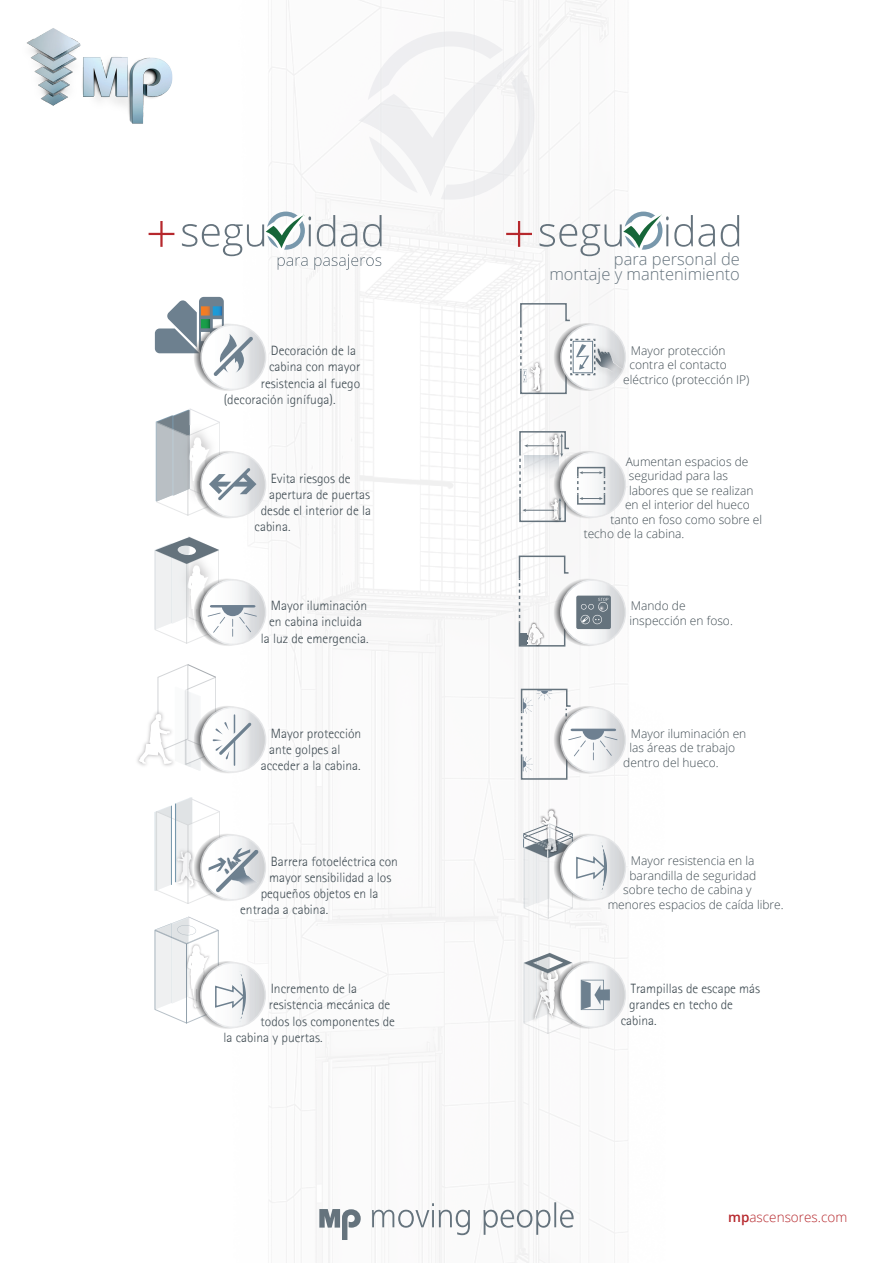
<style>
.page{position:relative;width:893px;height:1263px;background:#fff}
.page>*{position:absolute;margin:0;border:0;box-sizing:border-box;transform-origin:0 0}
.t1{font:300 16.5px/15px "Open Sans";color:#65737d;text-align:right}
.t2{font:300 13.5px "Agfa Rotis Sans Serif";color:#404c53}
.t3{font:300 13.5px "Open Sans";color:#b6282d}
.t4{font:300 12px/14.4px "Open Sans";color:#404c53}
.s1{font-weight:600}
</style>
<div class="page">
<div style="left:520px;top:370px;width:47px;height:24px;border:2px solid #65737d"></div>
<img style="left:526px;top:391px;width:18px;height:4px">
<img style="left:26px;top:28px;width:147px;height:96px">
<svg style="left:149px;top:221px;width:25px;height:26px"></svg>
<svg style="left:182px;top:212px;width:200px;height:58px"></svg>
<svg style="left:539px;top:212px;width:176px;height:44px"></svg>
<svg style="left:721px;top:215px;width:18px;height:32px"></svg>
<svg style="left:506px;top:221px;width:26px;height:26px"></svg>
<svg style="left:155px;top:297px;width:107px;height:94px"></svg>
<svg style="left:156px;top:408px;width:106px;height:111px"></svg>
<svg style="left:155px;top:536px;width:107px;height:110px"></svg>
<img style="left:136px;top:754px;width:3px;height:11px">
<svg style="left:139px;top:664px;width:123px;height:110px"></svg>
<svg style="left:154px;top:797px;width:108px;height:107px"></svg>
<svg style="left:155px;top:916px;width:107px;height:113px"></svg>
<svg style="left:358px;top:31px;width:177px;height:169px"></svg>
<svg style="left:319px;top:1202px;width:255px;height:38px"></svg>
<div style="left:521px;top:755px;width:46px;height:25px;border:2px solid #65737d"></div>
<svg style="left:520px;top:688px;width:102px;height:86px"></svg>
<img style="left:624px;top:341px;width:5px;height:43px">
<svg style="left:519px;top:302px;width:105px;height:89px"></svg>
<img style="left:539px;top:808px;width:20px;height:2px">
<svg style="left:522px;top:810px;width:100px;height:109px"></svg>
<div style="left:519px;top:497px;width:47px;height:25px;border:2px solid #65737d"></div>
<img style="left:547px;top:521px;width:15px;height:3px">
<svg style="left:518px;top:430px;width:104px;height:91px"></svg>
<svg style="left:525px;top:456px;width:33px;height:27px"></svg>
<img style="left:527px;top:646px;width:18px;height:1px">
<svg style="left:518px;top:555px;width:104px;height:91px"></svg>
<svg style="left:524px;top:952px;width:98px;height:82px"></svg>
<p class="t2" style="left:271px;top:343px;width:87px">Decoración de la</p>
<p class="t2" style="left:269px;top:359px;width:93px">cabina con mayor</p>
<p class="t2" style="left:261px;top:375px;width:101px">resistencia al fuego</p>
<p class="t2" style="left:224px;top:391px;width:113px">(decoración ignífuga).</p>
<p class="t2" style="left:271px;top:470px;width:81px">Evita riesgos de</p>
<p class="t2" style="left:269px;top:486px;width:102px">apertura de puertas</p>
<p class="t2" style="left:261px;top:503px;width:112px">desde el interior de la</p>
<p class="t2" style="left:254px;top:519px;width:37px">cabina.</p>
<p class="t2" style="left:271px;top:598px;width:98px">Mayor iluminación</p>
<p class="t2" style="left:269px;top:614px;width:94px">en cabina incluida</p>
<p class="t2" style="left:261px;top:630px;width:109px">la luz de emergencia.</p>
<p class="t2" style="left:271px;top:725px;width:92px">Mayor protección</p>
<p class="t2" style="left:269px;top:741px;width:73px">ante golpes al</p>
<p class="t2" style="left:261px;top:757px;width:101px">acceder a la cabina.</p>
<p class="t2" style="left:271px;top:853px;width:129px">Barrera fotoeléctrica con</p>
<p class="t2" style="left:269px;top:869px;width:124px">mayor sensibilidad a los</p>
<p class="t2" style="left:261px;top:885px;width:119px">pequeños objetos en la</p>
<p class="t2" style="left:240px;top:901px;width:89px">entrada a cabina.</p>
<p class="t2" style="left:271px;top:980px;width:88px">Incremento de la</p>
<p class="t2" style="left:269px;top:997px;width:123px">resistencia mecánica de</p>
<p class="t2" style="left:261px;top:1013px;width:136px">todos los componentes de</p>
<p class="t2" style="left:224px;top:1029px;width:100px">la cabina y puertas.</p>
<p class="t1" style="left:549px;top:252px;width:192px">para personal de montaje y mantenimiento</p>
<p class="t4" style="left:631px;top:343px;width:96px">Mayor protección</p>
<p class="t4" style="left:629px;top:357px;width:99px">contra el contacto</p>
<p class="t4" style="left:623px;top:372px;width:128px">eléctrico (protección IP)</p>
<p class="t4" style="left:626px;top:454px;width:124px">Aumentan espacios de</p>
<p class="t4" style="left:629px;top:468px;width:100px">seguridad para las</p>
<p class="t4" style="left:629px;top:483px;width:126px">labores que se realizan</p>
<p class="t4" style="left:625px;top:497px;width:126px">en el interior del hueco</p>
<p class="t4" style="left:610px;top:512px;width:153px">tanto en foso como sobre el</p>
<p class="t4" style="left:584px;top:526px;width:102px">techo de la cabina.</p>
<p class="t4" style="left:629px;top:598px;width:105px">Mando de inspección en foso.</p>
<p class="t4" style="left:631px;top:726px;width:117px">Mayor iluminación en</p>
<p class="t4" style="left:629px;top:740px;width:107px">las áreas de trabajo</p>
<p class="t4" style="left:623px;top:755px;width:97px">dentro del hueco.</p>
<p class="t4" style="left:631px;top:853px;width:125px">Mayor resistencia en la</p>
<p class="t4" style="left:629px;top:868px;width:128px">barandilla de seguridad</p>
<p class="t4" style="left:623px;top:882px;width:130px">sobre techo de cabina y</p>
<p class="t4" style="left:608px;top:897px;width:178px">menores espacios de caída libre.</p>
<p class="t2" style="left:631px;top:980px;width:131px">Trampillas de escape más</p>
<p class="t2" style="left:629px;top:996px;width:105px">grandes en techo de</p>
<p class="t2" style="left:621px;top:1013px;width:37px">cabina.</p>
<p class="t3" style="left:728px;top:1208px;width:121px"><span class="s1">mp</span>ascensores.com</p>
</div>
